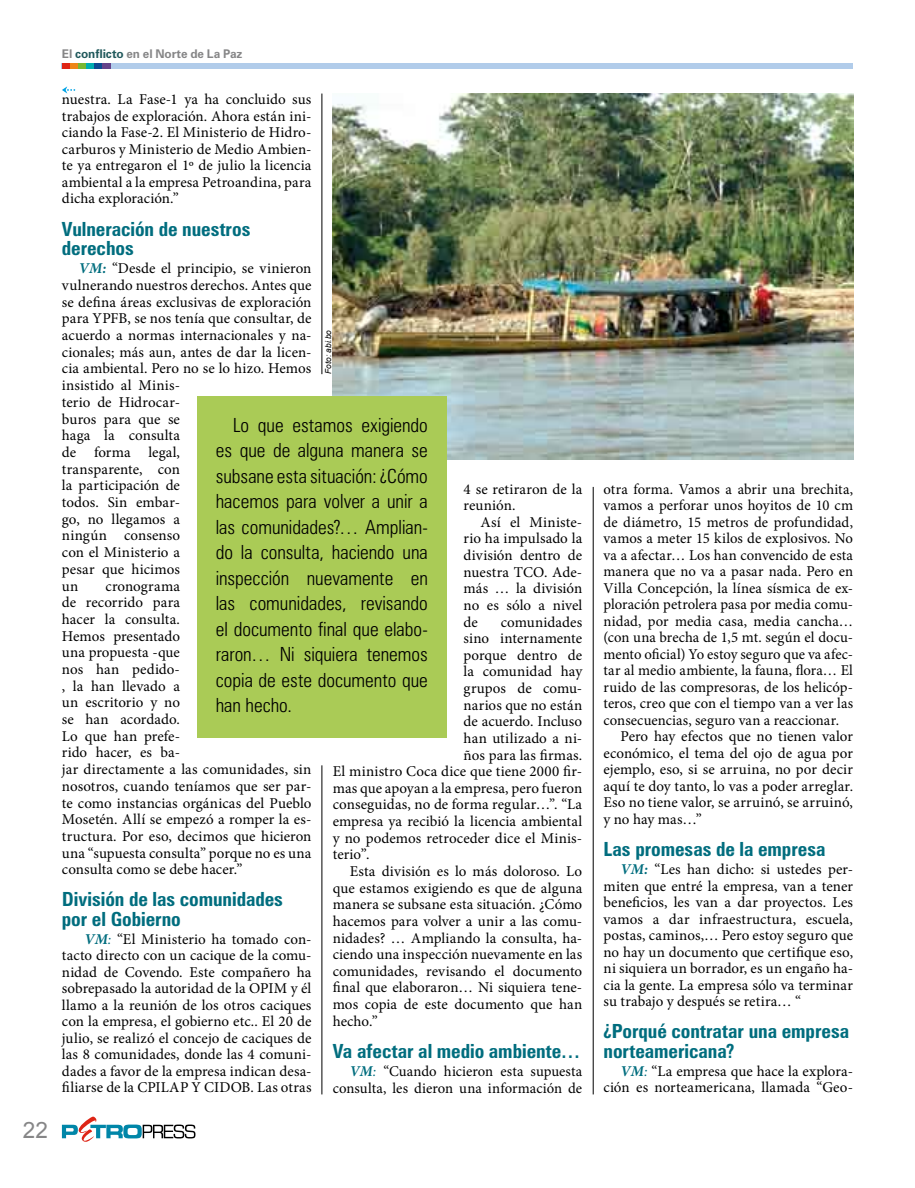
<style>
.page{position:relative;width:915px;height:1188px;background:#fff}
.page>*{position:absolute;margin:0;border:0;box-sizing:border-box;transform-origin:0 0}
.t1{font:22.5px "Arial";color:#868687}
.t2{font:300 condensed 19.5px/25.5px "Zurich BT";color:#000;text-align:justify}
.t3{font:700 condensed 19.5px/19.4px "Zurich BT";letter-spacing:-.005em;color:#006d7e}
.t4{font:15px/16.6px "Minion Pro";letter-spacing:.005em;color:#000;text-align:justify}
.t5{font:700 12px "Zurich BT";letter-spacing:-.005em;color:#868687}
.t6{font:italic 8.25px "Arial";color:#000}
.s1{color:#21595c}
.s2{font-weight:700;font-style:italic;color:#006d7e}
.s3{font-style:italic;color:#006d7e}
</style>
<div class="page">
<svg style="left:62px;top:1116px;width:133px;height:26px"></svg>
<div style="left:62px;top:64px;width:790px;height:5px;background:#b1ccea"></div>
<div style="left:62px;top:64px;width:8px;height:5px;background:#de2516"></div>
<div style="left:70px;top:64px;width:8px;height:5px;background:#ee8616"></div>
<div style="left:78px;top:64px;width:8px;height:5px;background:#79b732"></div>
<div style="left:86px;top:64px;width:8px;height:5px;background:#00adb1"></div>
<div style="left:94px;top:64px;width:8px;height:5px;background:#0c4a92"></div>
<div style="left:102px;top:64px;width:9px;height:5px;background:#65438b"></div>
<hr style="left:321px;top:94px;width:1px;height:280px;background:#000">
<img style="left:332px;top:94px;width:520px;height:365px">
<div style="left:197px;top:396px;width:249px;height:342px;background:#aacb56"></div>
<hr style="left:321px;top:765px;width:1px;height:329px;background:#000">
<hr style="left:592px;top:487px;width:1px;height:607px;background:#000">
<svg style="left:62px;top:86px;width:14px;height:8px"></svg>
<h1 class="t1" style="left:23px;top:1116px;width:27px">22</h1>
<p class="t5" style="left:62px;top:46px;width:182px">El <span class="s1">conflicto</span> en el Norte de La Paz</p>
<p class="t4" style="left:62px;top:91px;width:251px">nuestra. La Fase-1 ya ha concluido sus trabajos de exploración. Ahora están ini&shy;ciando la Fase-2. El Ministerio de Hidro&shy;carburos y Ministerio de Medio Ambien&shy;te ya entregaron el 1º de julio la licencia ambiental a la empresa Petroandina, para dicha exploración.”</p>
<h2 class="t3" style="left:62px;top:219px;width:190px">Vulneración de nuestros derechos</h2>
<p class="t4" style="left:62px;top:260px;width:251px;text-align:left;text-indent:17px"><span class="s2">VM:</span> “Desde el principio, se vinieron vulnerando nuestros derechos. Antes que se defina áreas exclusivas de exploración para YPFB, se nos tenía que consultar, de acuerdo a normas internacionales y na&shy;cionales; más aun, antes de dar la licen&shy;cia ambiental. Pero no se lo hizo. Hemos insistido al Minis-<br>terio de Hidrocar-<br>buros para que se<br>haga la consulta<br>de forma legal,<br>transparente, con<br>la participación de<br>todos. Sin embar-<br>go, no llegamos a<br>ningún consenso<br>con el Ministerio a<br>pesar que hicimos<br>un</p>
<p class="t6" style="left:323px;top:374px;width:45px;rotate:-90deg">Foto: abi.bo</p>
<p class="t2" style="left:216px;top:412px;width:214px;text-indent:17px">Lo que estamos exigiendo es que de alguna manera se subsane esta situación: ¿Cómo hacemos para volver a unir a las comunidades?… Amplian&shy;do la consulta, haciendo una inspección nuevamente en las comunidades, revisando el documento final que elabo&shy;raron… Ni siquiera tenemos copia de este documento que han hecho.</p>
<p class="t4" style="left:463px;top:481px;width:120px">4 se retiraron de la reunión.</p>
<p class="t4" style="left:463px;top:514px;width:120px;text-indent:17px">Así el Ministe&shy;rio ha impulsado la división dentro de nuestra TCO. Ade&shy;más … la división no es sólo a nivel de</p>
<p class="t4" style="left:62px;top:577px;width:251px;text-align:left;text-indent:44px">cronograma<br>de recorrido para<br>hacer la consulta.<br>Hemos presentado<br>una propuesta -que<br>nos han pedido-<br>, la han llevado a<br>un escritorio y no<br>se han acordado.<br>Lo que han prefe-<br>rido hacer, es ba-<br>jar directamente a las comunidades, sin nosotros, cuando teníamos que ser par&shy;te como instancias orgánicas del Pueblo<br>Mosetén. Allí se empezó a romper la es&shy;tructura. Por eso, decimos que hicieron una “supuesta consulta” porque no es una consulta como se debe hacer.”</p>
<h2 class="t3" style="left:62px;top:890px;width:222px">División de las comunidades por el Gobierno</h2>
<p class="t4" style="left:62px;top:931px;width:251px;text-indent:22px"><span class="s2">VM</span><span class="s3">:</span> “El Ministerio ha tomado con&shy;tacto directo con un cacique de la comu&shy;nidad de Covendo. Este compañero ha sobrepasado la autoridad de la OPIM y él llamo a la reunión de los otros caciques con la empresa, el gobierno etc.. El 20 de julio, se realizó el concejo de caciques de las 8 comunidades, donde las 4 comuni&shy;dades a favor de la empresa indican desa&shy;filiarse de la CPILAP Y CIDOB. Las otras</p>
<p class="t4" style="left:500px;top:613px;width:83px">comunidades</p>
<p class="t4" style="left:463px;top:630px;width:120px">sino internamente</p>
<p class="t4" style="left:463px;top:647px;width:120px">porque dentro de</p>
<p class="t4" style="left:463px;top:663px;width:120px">la comunidad hay</p>
<p class="t4" style="left:463px;top:680px;width:120px">grupos de comu-</p>
<p class="t4" style="left:463px;top:697px;width:120px">narios que no están</p>
<p class="t4" style="left:463px;top:713px;width:120px">de acuerdo. Incluso</p>
<p class="t4" style="left:463px;top:730px;width:120px">han utilizado a ni-</p>
<p class="t4" style="left:463px;top:747px;width:120px">ños para las firmas.</p>
<p class="t4" style="left:332px;top:763px;width:251px">El ministro Coca dice que tiene 2000 fir-</p>
<p class="t4" style="left:332px;top:780px;width:251px">mas que apoyan a la empresa, pero fueron</p>
<p class="t4" style="left:332px;top:796px;width:251px">conseguidas, no de forma regular…”. “La</p>
<p class="t4" style="left:332px;top:813px;width:251px">empresa ya recibió la licencia ambiental</p>
<p class="t4" style="left:332px;top:830px;width:251px">y no podemos retroceder dice el Minis-</p>
<p class="t4" style="left:332px;top:846px;width:38px">terio”.</p>
<p class="t4" style="left:349px;top:863px;width:234px">Esta división es lo más doloroso. Lo</p>
<p class="t4" style="left:332px;top:880px;width:251px">que estamos exigiendo es que de alguna</p>
<p class="t4" style="left:332px;top:896px;width:251px">manera se subsane esta situación. ¿Cómo</p>
<p class="t4" style="left:332px;top:913px;width:251px">hacemos para volver a unir a las comu-</p>
<p class="t4" style="left:332px;top:930px;width:251px">nidades? … Ampliando la consulta, ha-</p>
<p class="t4" style="left:332px;top:946px;width:251px">ciendo una inspección nuevamente en las</p>
<p class="t4" style="left:332px;top:963px;width:251px">comunidades, revisando el documento</p>
<p class="t4" style="left:332px;top:979px;width:251px">final que elaboraron… Ni siquiera tene-</p>
<p class="t4" style="left:332px;top:996px;width:251px">mos copia de este documento que han</p>
<p class="t4" style="left:332px;top:1013px;width:47px">hecho.”</p>
<h2 class="t3" style="left:332px;top:1041px;width:249px">Va afectar al medio ambiente…</h2>
<p class="t4" style="left:332px;top:1063px;width:251px;text-align:right"><span class="s2">VM</span><span class="s3">:</span> “Cuando hicieron esta supuesta consulta, les dieron una información de</p>
<p class="t4" style="left:603px;top:481px;width:251px">otra forma. Vamos a abrir una brechita,</p>
<p class="t4" style="left:603px;top:497px;width:251px">vamos a perforar unos hoyitos de 10 cm</p>
<p class="t4" style="left:603px;top:514px;width:251px">de diámetro, 15 metros de profundidad,</p>
<p class="t4" style="left:603px;top:530px;width:251px">vamos a meter 15 kilos de explosivos. No</p>
<p class="t4" style="left:603px;top:547px;width:251px">va a afectar… Los han convencido de esta</p>
<p class="t4" style="left:603px;top:563px;width:251px">manera que no va a pasar nada. Pero en</p>
<p class="t4" style="left:603px;top:580px;width:251px">Villa Concepción, la línea sísmica de ex-</p>
<p class="t4" style="left:603px;top:596px;width:251px">ploración petrolera pasa por media comu-</p>
<p class="t4" style="left:603px;top:613px;width:251px">nidad, por media casa, media cancha…</p>
<p class="t4" style="left:603px;top:629px;width:251px">(con una brecha de 1,5 mt. según el docu-</p>
<p class="t4" style="left:603px;top:646px;width:251px">mento oficial) Yo estoy seguro que va afec-</p>
<p class="t4" style="left:603px;top:662px;width:251px">tar al medio ambiente, la fauna, flora… El</p>
<p class="t4" style="left:603px;top:679px;width:251px">ruido de las compresoras, de los helicóp-</p>
<p class="t4" style="left:603px;top:695px;width:251px">teros, creo que con el tiempo van a ver las</p>
<p class="t4" style="left:603px;top:712px;width:237px">consecuencias, seguro van a reaccionar.</p>
<p class="t4" style="left:620px;top:728px;width:234px">Pero hay efectos que no tienen valor</p>
<p class="t4" style="left:603px;top:745px;width:251px">económico, el tema del ojo de agua por</p>
<p class="t4" style="left:603px;top:761px;width:251px">ejemplo, eso, si se arruina, no por decir</p>
<p class="t4" style="left:603px;top:778px;width:251px">aquí te doy tanto, lo vas a poder arreglar.</p>
<p class="t4" style="left:603px;top:794px;width:251px">Eso no tiene valor, se arruinó, se arruinó,</p>
<p class="t4" style="left:603px;top:811px;width:100px">y no hay mas…”</p>
<h2 class="t3" style="left:603px;top:839px;width:223px">Las promesas de la empresa</h2>
<p class="t4" style="left:603px;top:861px;width:251px;text-indent:17px"><span class="s2">VM:</span> “Les han dicho: si ustedes per&shy;miten que entré la empresa, van a tener beneficios, les van a dar proyectos. Les vamos a dar infraestructura, escuela, postas, caminos,… Pero estoy seguro que no hay un documento que certifique eso, ni siquiera un borrador, es un engaño ha&shy;cia la gente. La empresa sólo va terminar su trabajo y después se retira… “</p>
<h2 class="t3" style="left:603px;top:1022px;width:247px">¿Porqué contratar una empresa norteamericana?</h2>
<p class="t4" style="left:603px;top:1063px;width:251px;text-align:right"><span class="s2">VM</span><span class="s3">:</span> “La empresa que hace la explora&shy;ción es norteamericana, llamada “Geo-</p>
</div>
